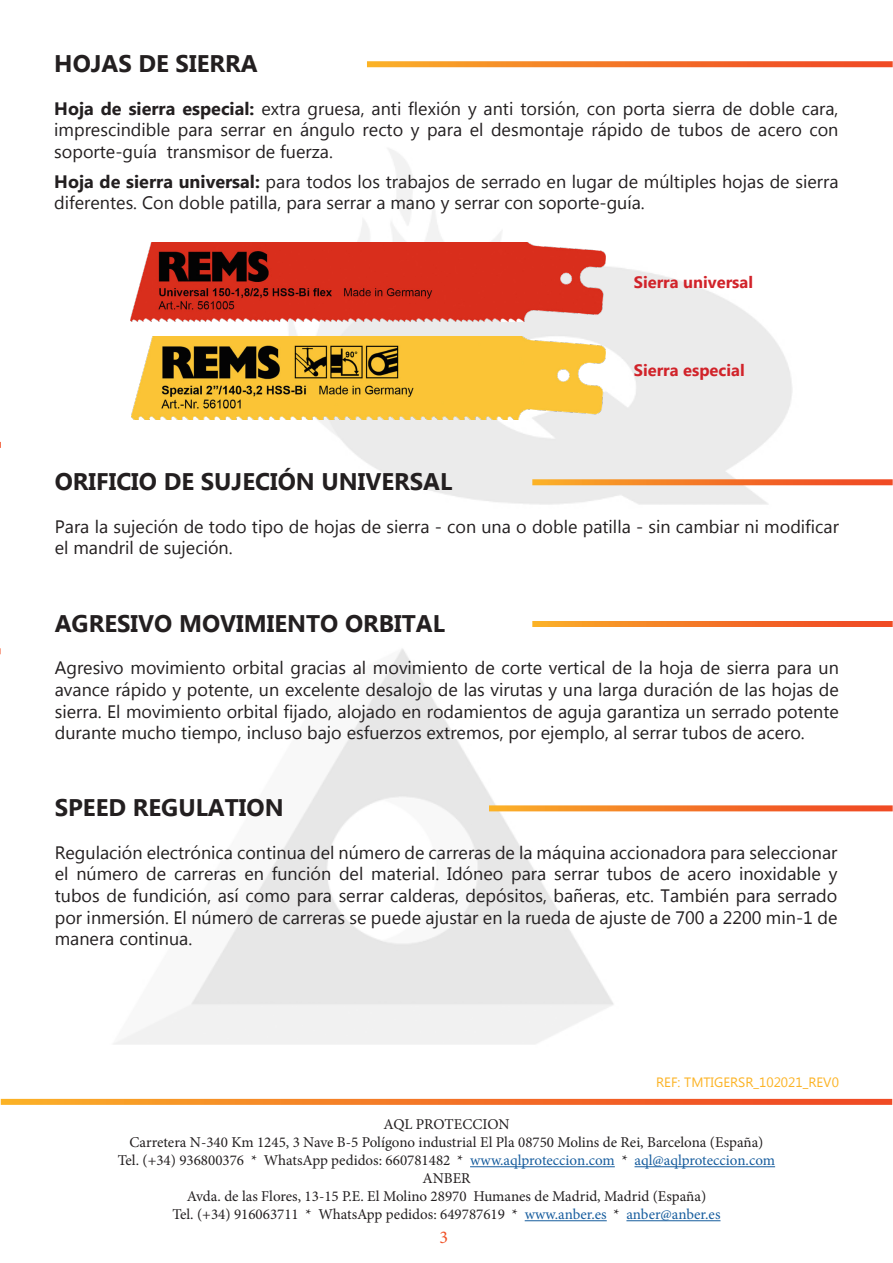
<style>
.page{position:relative;width:893px;height:1263px;background:#fff}
.page>*{position:absolute;margin:0;border:0;box-sizing:border-box;transform-origin:0 0}
.t1{font:700 24px "Microsoft New Tai Lue";color:#231f20}
.t2{font:18px/21.6px "Microsoft New Tai Lue";color:#231f20;text-align:justify}
.t3{font:18px "Minion Pro";color:#f05126}
.t4{font:700 16.5px "Microsoft New Tai Lue";color:#d1232a}
.t5{font:15px/18px "Minion Pro";color:#231f20;text-align:center}
.t6{font:13.5px "Microsoft New Tai Lue";color:#fcb325}
.s1{font-weight:700}
.s2{color:#175d9e}
</style>
<div class="page">
<img style="left:68px;top:148px;width:771px;height:1020px">
<svg style="left:1px;top:1099px;width:891px;height:6px;background:#f4792a"></svg>
<hr style="left:470px;top:1166px;width:145px;height:1px;background:#175d9e">
<hr style="left:634px;top:1166px;width:141px;height:1px;background:#175d9e">
<hr style="left:525px;top:1220px;width:82px;height:1px;background:#175d9e">
<hr style="left:626px;top:1220px;width:94px;height:1px;background:#175d9e">
<svg style="left:532px;top:479px;width:361px;height:6px;background:#f37c30"></svg>
<svg style="left:489px;top:805px;width:404px;height:6px;background:#f47f34"></svg>
<svg style="left:367px;top:61px;width:526px;height:6px;background:#f47b2f"></svg>
<svg style="left:532px;top:621px;width:361px;height:6px;background:#f47626"></svg>
<img style="left:132px;top:336px;width:474px;height:84px">
<img style="left:131px;top:242px;width:475px;height:79px">
<h1 class="t1" style="left:54px;top:50px;width:205px">HOJAS DE SIERRA</h1>
<p class="t2" style="left:54px;top:99px;width:786px"><span class="s1">Hoja de sierra especial:</span> extra gruesa, anti flexión y anti torsión, con porta sierra de doble cara, imprescindible para serrar en ángulo recto y para el desmontaje rápido de tubos de acero con soporte-guía transmisor de fuerza.</p>
<p class="t2" style="left:54px;top:172px;width:786px"><span class="s1">Hoja de sierra universal:</span> para todos los trabajos de serrado en lugar de múltiples hojas de sierra diferentes. Con doble patilla, para serrar a mano y serrar con soporte-guía.</p>
<p class="t4" style="left:634px;top:273px;width:121px">Sierra universal</p>
<p class="t4" style="left:634px;top:360px;width:112px">Sierra especial</p>
<h1 class="t1" style="left:55px;top:468px;width:399px">ORIFICIO DE SUJECIÓN UNIVERSAL</h1>
<p class="t2" style="left:55px;top:517px;width:786px">Para la sujeción de todo tipo de hojas de sierra - con una o doble patilla - sin cambiar ni modificar el mandril de sujeción.</p>
<h1 class="t1" style="left:55px;top:610px;width:392px">AGRESIVO MOVIMIENTO ORBITAL</h1>
<p class="t2" style="left:55px;top:659px;width:786px">Agresivo movimiento orbital gracias al movimiento de corte vertical de la hoja de sierra para un avance rápido y potente, un excelente desalojo de las virutas y una larga duración de las hojas de sierra. El movimiento orbital fijado, alojado en rodamientos de aguja garantiza un serrado potente durante mucho tiempo, incluso bajo esfuerzos extremos, por ejemplo, al serrar tubos de acero.</p>
<h1 class="t1" style="left:55px;top:794px;width:230px">SPEED REGULATION</h1>
<p class="t2" style="left:55px;top:843px;width:784px">Regulación electrónica continua del número de carreras de la máquina accionadora para seleccionar el número de carreras en función del material. Idóneo para serrar tubos de acero inoxidable y tubos de fundición, así como para serrar calderas, depósitos, bañeras, etc. También para serrado por inmersión. El número de carreras se puede ajustar en la rueda de ajuste de 700 a 2200 min-1 de manera continua.</p>
<p class="t6" style="left:656px;top:1074px;width:184px">REF: TMTIGERSR_102021_REV0</p>
<p class="t5" style="left:118px;top:1115px;width:659px">AQL PROTECCION<br>Carretera N-340 Km 1245, 3 Nave B-5 Polígono industrial El Pla 08750 Molins de Rei, Barcelona (España)<br>Tel. (+34) 936800376 * WhatsApp pedidos: 660781482 * <span class="s2">www.aqlproteccion.com</span> * <span class="s2">aql@aqlproteccion.com </span>ANBER<br>Avda. de las Flores, 13-15 P.E. El Molino 28970 Humanes de Madrid, Madrid (España)<br>Tel. (+34) 916063711 * WhatsApp pedidos: 649787619 * <span class="s2">www.anber.es</span> * <span class="s2">anber@anber.es</span></p>
<p class="t3" style="left:439px;top:1225px;width:10px">3</p>
</div>
